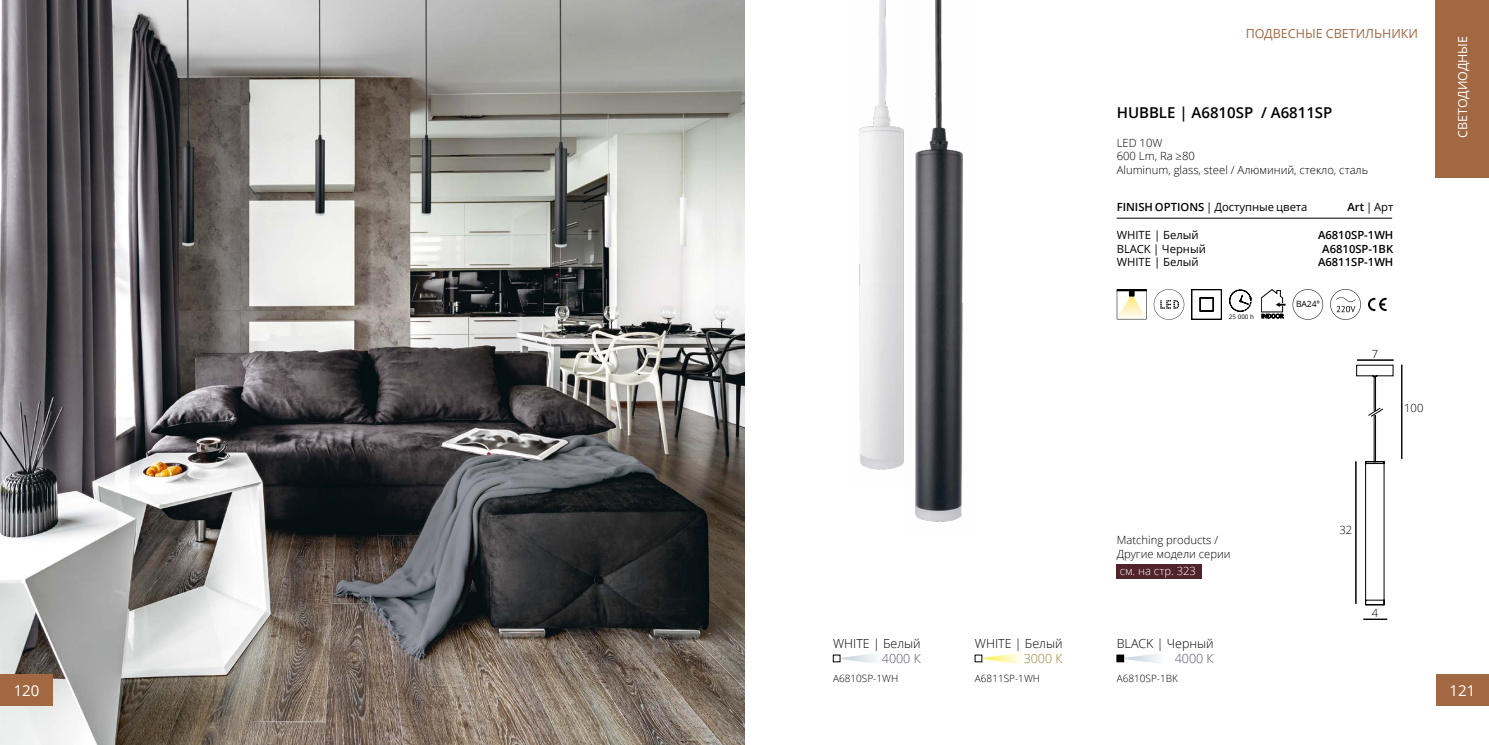
<style>
.page{position:relative;width:1489px;height:745px;background:#fff}
.page>*{position:absolute;margin:0;border:0;box-sizing:border-box;transform-origin:0 0}
.t1{font:600 15px "Open Sans";color:#000}
.t2{font:15px "Open Sans";color:#fff}
.t3{font:300 12.5px "Open Sans";color:#000}
.t4{font:12.5px "Open Sans";color:#a16842}
.t5{font:12.5px "Open Sans";color:#fff}
.t6{font:300 12.5px "Open Sans";color:#565574}
.t7{font:300 12.5px "Open Sans";color:#95863b}
.t8{font:300 11.25px/13.5px "Open Sans";color:#000}
.t9{font:11.25px "Open Sans";color:#000}
.t10{font:600 11.25px "Open Sans";color:#000}
.t11{font:300 11.25px "Open Sans";color:#fff}
.t12{font:300 10px "Open Sans";color:#000}
.t13{font:8.62px "Open Sans";color:#000}
.t14{font:6.25px "Open Sans";color:#000}
.s1{font-weight:600}
.s2{font-family:"Minion Pro"}
</style>
<div class="page">
<div style="left:1435px;top:0;width:53px;height:177px;background:#a16842"></div>
<img style="left:0;top:0;width:744px;height:744px">
<div style="left:1116px;top:564px;width:85px;height:14px;background:#51232a"></div>
<hr style="left:1116px;top:218px;width:275px;height:1px;background:#000">
<svg style="left:1363px;top:618px;width:24px;height:1px"></svg>
<svg style="left:1355px;top:359px;width:38px;height:245px"></svg>
<hr style="left:1401px;top:365px;width:1px;height:93px;background:#000">
<svg style="left:1191px;top:289px;width:30px;height:30px"></svg>
<svg style="left:1261px;top:289px;width:24px;height:23px"></svg>
<svg style="left:1368px;top:297px;width:18px;height:14px"></svg>
<svg style="left:1330px;top:289px;width:30px;height:30px"></svg>
<svg style="left:1116px;top:289px;width:30px;height:30px"></svg>
<svg style="left:1153px;top:289px;width:31px;height:30px"></svg>
<svg style="left:1229px;top:290px;width:22px;height:21px"></svg>
<svg style="left:1292px;top:289px;width:30px;height:30px"></svg>
<img style="left:915px;top:0;width:48px;height:522px">
<img style="left:859px;top:0;width:59px;height:485px">
<div style="left:833px;top:654px;width:7px;height:7px;border:1px solid #000"></div>
<svg style="left:841px;top:654px;width:35px;height:9px"></svg>
<div style="left:1116px;top:654px;width:7px;height:7px;background:#000"></div>
<div style="left:1116px;top:654px;width:7px;height:7px;border:1px solid #000"></div>
<svg style="left:1124px;top:654px;width:36px;height:9px"></svg>
<svg style="left:983px;top:653px;width:39px;height:11px"></svg>
<div style="left:0;top:673px;width:53px;height:32px;background:#a16842"></div>
<div style="left:1435px;top:673px;width:53px;height:32px;background:#a16842"></div>
<p class="t4" style="left:1245px;top:25px;width:174px">ПОДВЕСНЫЕ СВЕТИЛЬНИКИ</p>
<h1 class="t1" style="left:1116px;top:102px;width:217px">HUBBLE | A6810SP / A6811SP</h1>
<p class="t8" style="left:1116px;top:136px;width:253px">LED 10W<br>600 Lm, Ra ≥80<br>Aluminum, glass, steel / Aлюминий, стекло, сталь</p>
<p class="t9" style="left:1116px;top:199px;width:192px"><span class="s1">FINISH OPTIONS</span> | Доступные цвета</p>
<p class="t9" style="left:1347px;top:199px;width:47px"><span class="s1">Art</span> | Арт</p>
<p class="t9" style="left:1116px;top:227px;width:83px">WHITE | Белый</p>
<p class="t10" style="left:1317px;top:227px;width:77px">A6810SP-1WH</p>
<p class="t9" style="left:1116px;top:241px;width:91px">BLACK | Черный</p>
<p class="t10" style="left:1322px;top:241px;width:72px">A6810SP-1BK</p>
<p class="t9" style="left:1116px;top:254px;width:83px">WHITE | Белый</p>
<p class="t10" style="left:1317px;top:254px;width:77px">A6811SP-1WH</p>
<p class="t14" style="left:1228px;top:312px;width:56px">25 000 h <sup>INDOOR</sup></p>
<p class="t13" style="left:1295px;top:298px;width:25px">BA24<span class="s2">⁰</span></p>
<p class="t8" style="left:1371px;top:346px;width:8px">7</p>
<p class="t8" style="left:1403px;top:401px;width:21px">100</p>
<p class="t5" style="left:1453px;top:138px;width:104px;rotate:-90deg">СВЕТОДИОДНЫЕ</p>
<p class="t3" style="left:833px;top:634px;width:89px">WHITE | Белый</p>
<p class="t6" style="left:881px;top:649px;width:40px">4000 К</p>
<p class="t3" style="left:974px;top:634px;width:89px">WHITE | Белый</p>
<p class="t7" style="left:1023px;top:649px;width:40px">3000 К</p>
<p class="t8" style="left:1116px;top:533px;width:115px">Matching products /<br>Другие модели серии</p>
<p class="t11" style="left:1119px;top:562px;width:78px">см. на cтр. 323</p>
<p class="t3" style="left:1116px;top:634px;width:98px">BLACK | Черный</p>
<p class="t6" style="left:1174px;top:649px;width:40px">4000 К</p>
<p class="t12" style="left:833px;top:670px;width:67px">A6810SP-1WH</p>
<p class="t12" style="left:1116px;top:670px;width:63px">A6810SP-1BK</p>
<p class="t12" style="left:974px;top:670px;width:67px">A6811SP-1WH</p>
<p class="t8" style="left:1339px;top:522px;width:14px">32</p>
<p class="t8" style="left:1371px;top:605px;width:8px">4</p>
<h1 class="t2" style="left:14px;top:679px;width:27px">120</h1>
<h1 class="t2" style="left:1449px;top:679px;width:27px">121</h1>
</div>
